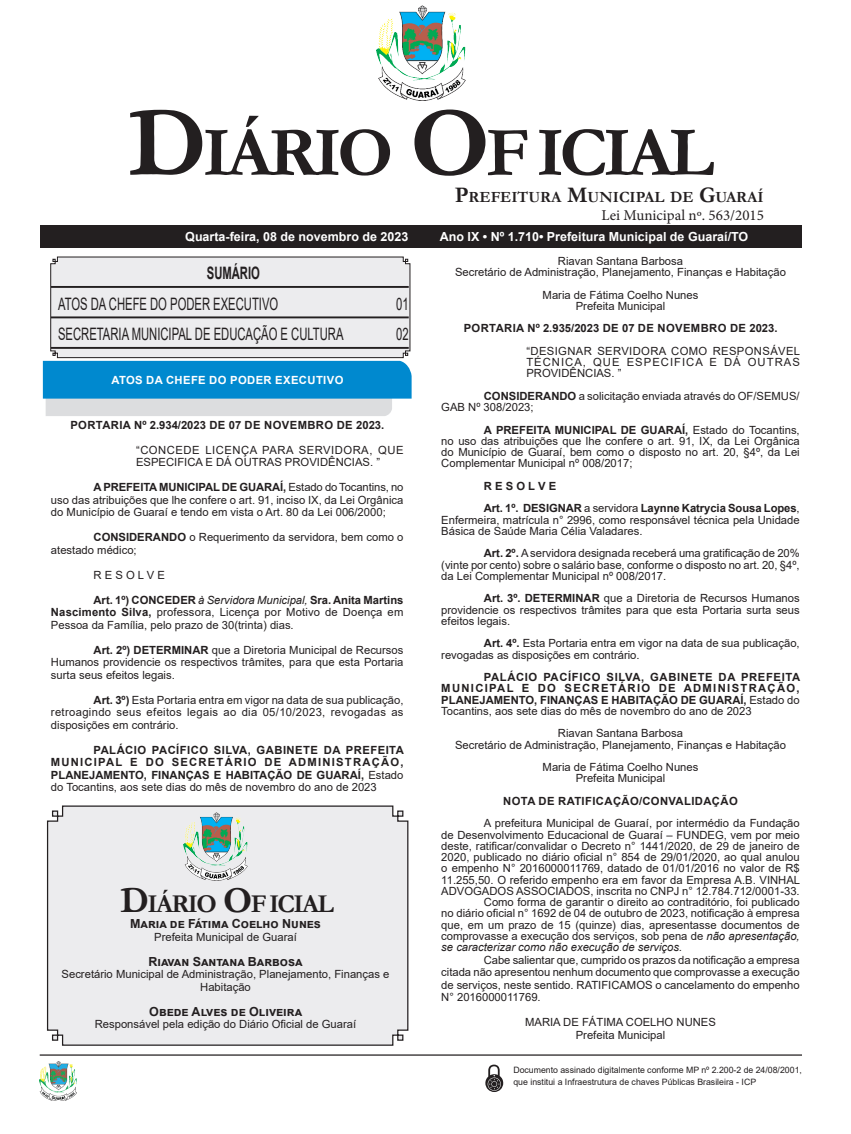
<style>
.page{position:relative;width:851px;height:1134px;background:#fff}
.page>*{position:absolute;margin:0;border:0;box-sizing:border-box;transform-origin:0 0}
.CORPO_DE_TEXTO{font:700 70.88px "Garamond";letter-spacing:-.06em;color:#231f20}
.CORPO_DE_TEXTO-2{font:700 25.88px "Garamond";letter-spacing:-.06em;color:#231f20}
.Nome_Secretário{font:17.12px "Arial";color:#231f20;scale:.66 1}
.Nome_Secretário-2{font:700 17.12px "Arial";color:#231f20;scale:.66 1}
.CORPO_DE_TEXTO-3{font:700 15.62px "Garamond";color:#231f20}
.t1{font:15px "Minion Pro";color:#231f20}
.t2{font:700 12.5px "Arial";color:#fff}
.Assinatura{font:700 12.5px "Arial";color:#231f20}
.CORPO_DE_TEXTO-4{font:11.25px/11.2px "Arial";color:#231f20;text-align:justify}
.Assinatura-2{font:11.25px/12.5px "Arial";color:#231f20;text-align:center}
.CORPO_DE_TEXTO-5{font:700 11.25px/12.5px "Arial";color:#231f20;text-align:justify}
.TITULOS{font:700 11.25px "Arial";letter-spacing:.035em;color:#231f20}
.EMENTA{font:11.25px/11.2px "Arial";letter-spacing:.045em;color:#231f20;text-align:justify}
.EMENTA-2{font:11.25px/12.5px "Arial";color:#231f20}
.Chancela2{font:700 11.25px "Arial";letter-spacing:.035em;color:#fff}
.CORPO_DE_TEXTO-6{font:8.75px/12.5px "Arial";color:#231f20}
.s1{font-size:101.25px}
.s2{font-size:22.38px}
.s3{font-weight:700}
.s4{font-style:italic}
.s5{font-weight:400}
.s6{font-size:36.88px}
</style>
<div class="page">
<div style="left:40px;top:225px;width:761px;height:22px;background:#231f20"></div>
<hr style="left:40px;top:1054px;width:761px;height:2px;background:#231f20">
<img style="left:376px;top:5px;width:89px;height:95px">
<img style="left:40px;top:1061px;width:37px;height:39px">
<svg style="left:485px;top:1065px;width:18px;height:27px"></svg>
<div style="left:46px;top:805px;width:363px;height:241px;background:#ececee"></div>
<img style="left:183px;top:812px;width:64px;height:68px">
<svg style="left:43px;top:256px;width:368px;height:160px;background:#a9c9db"></svg>
<p class="CORPO_DE_TEXTO" style="left:128px;top:105px;width:587px"><span class="s1">D</span>IÁRIO <span class="s1">O</span>F ICIAL</p>
<p class="CORPO_DE_TEXTO-3" style="left:455px;top:186px;width:310px"><span class="s2">P</span>REFEITURA <span class="s2">M</span>UNICIPAL DE <span class="s2">G</span>UARAÍ</p>
<p class="t1" style="left:601px;top:205px;width:164px">Lei Municipal nº. 563/2015</p>
<p class="t2" style="left:185px;top:228px;width:224px">Quarta-feira, 08 de novembro de 2023</p>
<p class="t2" style="left:439px;top:228px;width:310px">Ano IX • Nº 1.710• Prefeitura Municipal de Guaraí/TO</p>
<p class="Nome_Secretário-2" style="left:207px;top:261px;width:82px">SUMÁRIO</p>
<p class="Nome_Secretário" style="left:58px;top:292px;width:335px">ATOS DA CHEFE DO PODER EXECUTIVO</p>
<p class="Nome_Secretário" style="left:396px;top:292px;width:20px">01</p>
<p class="Nome_Secretário" style="left:58px;top:322px;width:434px">SECRETARIA MUNICIPAL DE EDUCAÇÃO E CULTURA</p>
<p class="Nome_Secretário" style="left:396px;top:322px;width:20px">02</p>
<p class="Chancela2" style="left:111px;top:372px;width:233px">ATOS DA CHEFE DO PODER EXECUTIVO</p>
<p class="TITULOS" style="left:70px;top:417px;width:315px">PORTARIA Nº 2.934/2023 DE 07 DE NOVEMBRO DE 2023.</p>
<p class="EMENTA-2" style="left:136px;top:443px;width:269px">“CONCEDE LICENÇA PARA SERVIDORA, QUE<br>ESPECIFICA E DÁ OUTRAS PROVIDÊNCIAS. ”</p>
<p class="CORPO_DE_TEXTO-4" style="left:51px;top:481px;width:354px;line-height:12.5px;text-indent:43px"><span class="s3">A PREFEITA MUNICIPAL DE GUARAÍ,</span> Estado do Tocantins, no uso das atribuições que lhe confere o art. 91, inciso IX, da Lei Orgânica do Município de Guaraí e tendo em vista o Art. 80 da Lei 006/2000;</p>
<p class="CORPO_DE_TEXTO-4" style="left:51px;top:531px;width:354px;line-height:12.5px;text-indent:43px"><span class="s3">CONSIDERANDO</span> o Requerimento da servidora, bem como o atestado médico;</p>
<p class="CORPO_DE_TEXTO-4" style="left:93px;top:569px;width:73px">R E S O L V E</p>
<p class="CORPO_DE_TEXTO-4" style="left:51px;top:593px;width:354px;line-height:12.5px;text-indent:43px"><span class="s3">Art. 1º) CONCEDER</span> <span class="s4">à Servidora Municipal,</span> <span class="s3">Sra. Anita Martins Nascimento Silva,</span> professora, Licença por Motivo de Doença em Pessoa da Família, pelo prazo de 30(trinta) dias.</p>
<p class="CORPO_DE_TEXTO-4" style="left:51px;top:643px;width:354px;line-height:12.5px;text-indent:43px"><span class="s3">Art. 2º) DETERMINAR</span> que a Diretoria Municipal de Recursos Humanos providencie os respectivos trâmites, para que esta Portaria surta seus efeitos legais.</p>
<p class="CORPO_DE_TEXTO-4" style="left:51px;top:693px;width:354px;line-height:12.5px;text-indent:43px"><span class="s3">Art. 3º)</span> Esta Portaria entra em vigor na data de sua publicação, retroagindo seus efeitos legais ao dia 05/10/2023, revogadas as disposições em contrário.</p>
<p class="CORPO_DE_TEXTO-5" style="left:51px;top:743px;width:354px;text-indent:43px">PALÁCIO PACÍFICO SILVA, GABINETE DA PREFEITA MUNICIPAL E DO SECRETÁRIO DE ADMINISTRAÇÃO, PLANEJAMENTO, FINANÇAS E HABITAÇÃO DE GUARAÍ, <span class="s5">Estado do Tocantins, aos sete dias do mês de novembro do ano de 2023</span></p>
<p class="CORPO_DE_TEXTO-2" style="left:120px;top:886px;width:215px"><span class="s6">D</span>IÁRIO <span class="s6">O</span>F ICIAL</p>
<p class="Assinatura" style="left:130px;top:915px;width:192px">Maria de Fátima Coelho Nunes</p>
<p class="Assinatura-2" style="left:154px;top:930px;width:144px">Prefeita Municipal de Guaraí</p>
<p class="Assinatura" style="left:148px;top:952px;width:155px">Riavan Santana Barbosa</p>
<p class="Assinatura-2" style="left:62px;top:968px;width:329px">Secretário Municipal de Administração, Planejamento, Finanças e<br>Habitação</p>
<p class="Assinatura" style="left:149px;top:1002px;width:154px">Obede Alves de Oliveira</p>
<p class="Assinatura-2" style="left:95px;top:1018px;width:263px">Responsável pela edição do Diário Oficial de Guaraí</p>
<p class="Assinatura-2" style="left:558px;top:255px;width:127px">Riavan Santana Barbosa</p>
<p class="Assinatura-2" style="left:455px;top:266px;width:332px">Secretário de Administração, Planejamento, Finanças e Habitação</p>
<p class="Assinatura-2" style="left:542px;top:288px;width:157px">Maria de Fátima Coelho Nunes</p>
<p class="Assinatura-2" style="left:575px;top:300px;width:91px">Prefeita Municipal</p>
<p class="TITULOS" style="left:463px;top:321px;width:315px">PORTARIA Nº 2.935/2023 DE 07 DE NOVEMBRO DE 2023.</p>
<p class="EMENTA" style="left:526px;top:345px;width:275px">“DESIGNAR SERVIDORA COMO RESPONSÁVEL TÉCNICA, QUE ESPECIFICA E DÁ OUTRAS PROVIDÊNCIAS. ”</p>
<p class="CORPO_DE_TEXTO-4" style="left:441px;top:390px;width:360px;text-indent:43px"><span class="s3">CONSIDERANDO</span> a solicitação enviada através do OF/SEMUS/<br>GAB Nº 308/2023;</p>
<p class="CORPO_DE_TEXTO-4" style="left:441px;top:424px;width:360px;text-indent:43px"><span class="s3">A PREFEITA MUNICIPAL DE GUARAÍ,</span> Estado do Tocantins, no uso das atribuições que lhe confere o art. 91, IX, da Lei Orgânica do Município de Guaraí, bem como o disposto no art. 20, §4º, da Lei Complementar Municipal nº 008/2017;</p>
<p class="CORPO_DE_TEXTO-5" style="left:484px;top:480px;width:74px">R E S O L V E</p>
<p class="CORPO_DE_TEXTO-4" style="left:441px;top:503px;width:360px;text-indent:43px"><span class="s3">Art. 1º. DESIGNAR</span> a servidora <span class="s3">Laynne Katrycia Sousa Lopes</span>, Enfermeira, matrícula n° 2996, como responsável técnica pela Unidade Básica de Saúde Maria Célia Valadares.</p>
<p class="CORPO_DE_TEXTO-4" style="left:441px;top:548px;width:360px;text-indent:43px"><span class="s3">Art. 2º.</span> A servidora designada receberá uma gratificação de 20% (vinte por cento) sobre o salário base, conforme o disposto no art. 20, §4º, da Lei Complementar Municipal nº 008/2017.</p>
<p class="CORPO_DE_TEXTO-4" style="left:441px;top:593px;width:360px;text-indent:43px"><span class="s3">Art. 3º. DETERMINAR</span> que a Diretoria de Recursos Humanos providencie os respectivos trâmites para que esta Portaria surta seus efeitos legais.</p>
<p class="CORPO_DE_TEXTO-4" style="left:441px;top:638px;width:360px;text-indent:43px"><span class="s3">Art. 4º.</span> Esta Portaria entra em vigor na data de sua publicação, revogadas as disposições em contrário.</p>
<p class="CORPO_DE_TEXTO-5" style="left:441px;top:672px;width:360px;line-height:11.2px;text-indent:43px">PALÁCIO PACÍFICO SILVA, GABINETE DA PREFEITA MUNICIPAL E DO SECRETÁRIO DE ADMINISTRAÇÃO, PLANEJAMENTO, FINANÇAS E HABITAÇÃO DE GUARAÍ, <span class="s5">Estado do Tocantins, aos sete dias do mês de novembro do ano de 2023</span></p>
<p class="Assinatura-2" style="left:558px;top:727px;width:127px">Riavan Santana Barbosa</p>
<p class="Assinatura-2" style="left:455px;top:738px;width:332px">Secretário de Administração, Planejamento, Finanças e Habitação</p>
<p class="Assinatura-2" style="left:542px;top:761px;width:157px">Maria de Fátima Coelho Nunes</p>
<p class="Assinatura-2" style="left:575px;top:772px;width:91px">Prefeita Municipal</p>
<p class="TITULOS" style="left:503px;top:793px;width:236px">NOTA DE RATIFICAÇÃO/CONVALIDAÇÃO</p>
<p class="CORPO_DE_TEXTO-4" style="left:441px;top:818px;width:360px;text-indent:43px">A prefeitura Municipal de Guaraí, por intermédio da Fundação de Desenvolvimento Educacional de Guaraí – FUNDEG, vem por meio deste, ratificar/convalidar o Decreto n° 1441/2020, de 29 de janeiro de 2020, publicado no diário oficial n° 854 de 29/01/2020, ao qual anulou o empenho N° 2016000011769, datado de 01/01/2016 no valor de R$ 11.255,50. O referido empenho era em favor da Empresa A.B. VINHAL ADVOGADOS ASSOCIADOS, inscrita no CNPJ n° 12.784.712/0001-33.</p>
<p class="CORPO_DE_TEXTO-4" style="left:441px;top:897px;width:360px;text-indent:43px">Como forma de garantir o direito ao contraditório, foi publicado no diário oficial n° 1692 de 04 de outubro de 2023, notificação à empresa que, em um prazo de 15 (quinze) dias, apresentasse documentos de comprovasse a execução dos serviços, sob pena de <span class="s4">não apresentação, se caracterizar como não execução de serviços.</span></p>
<p class="CORPO_DE_TEXTO-4" style="left:441px;top:953px;width:360px;line-height:12.5px;text-indent:43px">Cabe salientar que, cumprido os prazos da notificação a empresa citada não apresentou nenhum documento que comprovasse a execução de serviços, neste sentido. RATIFICAMOS o cancelamento do empenho N° 2016000011769.</p>
<p class="Assinatura-2" style="left:525px;top:1016px;width:192px">MARIA DE FÁTIMA COELHO NUNES</p>
<p class="Assinatura-2" style="left:575px;top:1028px;width:91px">Prefeita Municipal</p>
<p class="CORPO_DE_TEXTO-6" style="left:513px;top:1063px;width:290px">Documento assinado digitalmente conforme MP nº 2.200-2 de 24/08/2001, que institui a Infraestrutura de chaves Públicas Brasileira - ICP</p>
</div>
